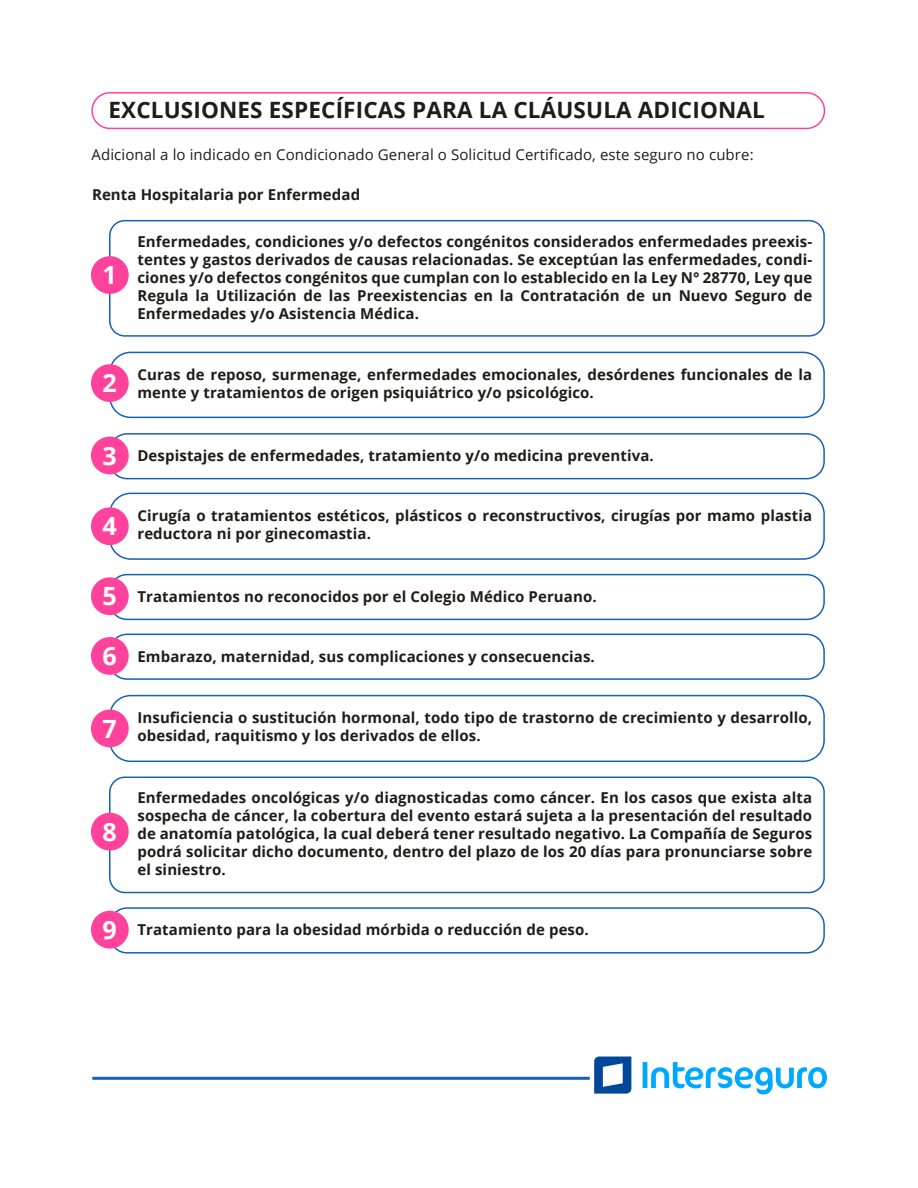
<style>
.page{position:relative;width:918px;height:1188px;background:#fff}
.page>*{position:absolute;margin:0;border:0;box-sizing:border-box;transform-origin:0 0}
.t1{font:700 25.2px "Open Sans";color:#fff}
.t2{font:700 22.5px "Open Sans";letter-spacing:.005em;color:#1d1d1b}
.t3{font:700 15px/18px "Open Sans";letter-spacing:.005em;color:#1d1d1b}
.t4{font:15px "Open Sans";letter-spacing:.005em;color:#1d1d1b}
.s1{font-size:25.2px;color:#fff}
</style>
<div class="page">
<svg style="left:91px;top:92px;width:734px;height:37px"></svg>
<svg style="left:594px;top:1057px;width:37px;height:37px"></svg>
<svg style="left:643px;top:1062px;width:184px;height:32px"></svg>
<hr style="left:92px;top:1077px;width:498px;height:3px;background:#1361b9">
<svg style="left:109px;top:220px;width:716px;height:117px"></svg>
<div style="left:91px;top:256px;width:38px;height:38px;background:#ff429b;border-radius:50%"></div>
<svg style="left:109px;top:777px;width:716px;height:116px"></svg>
<div style="left:91px;top:813px;width:38px;height:38px;background:#ff429b;border-radius:50%"></div>
<svg style="left:109px;top:352px;width:716px;height:66px"></svg>
<div style="left:91px;top:364px;width:38px;height:38px;background:#ff429b;border-radius:50%"></div>
<svg style="left:109px;top:433px;width:716px;height:46px"></svg>
<div style="left:91px;top:437px;width:38px;height:37px;background:#ff429b;border-radius:50%"></div>
<svg style="left:109px;top:574px;width:716px;height:46px"></svg>
<div style="left:91px;top:577px;width:38px;height:38px;background:#ff429b;border-radius:50%"></div>
<svg style="left:114px;top:634px;width:711px;height:46px"></svg>
<div style="left:91px;top:637px;width:38px;height:38px;background:#ff429b;border-radius:50%"></div>
<svg style="left:109px;top:907px;width:716px;height:47px"></svg>
<div style="left:91px;top:911px;width:38px;height:38px;background:#ff429b;border-radius:50%"></div>
<svg style="left:109px;top:493px;width:716px;height:67px"></svg>
<div style="left:91px;top:507px;width:38px;height:38px;background:#ff429b;border-radius:50%"></div>
<svg style="left:109px;top:695px;width:716px;height:67px"></svg>
<div style="left:91px;top:710px;width:38px;height:37px;background:#ff429b;border-radius:50%"></div>
<h2 class="t2" style="left:108px;top:94px;width:658px">EXCLUSIONES ESPECÍFICAS PARA LA CLÁUSULA ADICIONAL</h2>
<p class="t4" style="left:91px;top:144px;width:664px">Adicional a lo indicado en Condicionado General o Solicitud Certificado, este seguro no cubre:</p>
<p class="t3" style="left:92px;top:185px;width:270px">Renta Hospitalaria por Enfermedad</p>
<p class="t3" style="left:137px;top:232px;width:676px;text-align:justify">Enfermedades, condiciones y/o defectos congénitos considerados enfermedades preexis&shy;tentes y gastos derivados de causas relacionadas. Se exceptúan las enfermedades, condi&shy;ciones y/o defectos congénitos que cumplan con lo establecido en la Ley N° 28770, Ley que Regula la Utilización de las Preexistencias en la Contratación de un Nuevo Seguro de Enfermedades y/o Asistencia Médica.</p>
<h1 class="t1" style="left:102px;top:257px;width:16px">1</h1>
<p class="t3" style="left:102px;top:365px;width:711px;text-indent:35px">Curas de reposo, surmenage, enfermedades emocionales, desórdenes funcionales de la<br><sup>2</sup> mente y tratamientos de origen psiquiátrico y/o psicológico.</p>
<p class="t3" style="left:102px;top:446px;width:553px"><span class="s1">3</span> Despistajes de enfermedades, tratamiento y/o medicina preventiva.</p>
<p class="t3" style="left:102px;top:506px;width:711px;text-indent:35px">Cirugía o tratamientos estéticos, plásticos o reconstructivos, cirugías por mamo plastia<br><sup>4</sup> reductora ni por ginecomastia.</p>
<p class="t3" style="left:102px;top:587px;width:496px"><span class="s1">5</span> Tratamientos no reconocidos por el Colegio Médico Peruano.</p>
<p class="t3" style="left:102px;top:647px;width:494px"><span class="s1">6</span> Embarazo, maternidad, sus complicaciones y consecuencias.</p>
<p class="t3" style="left:102px;top:708px;width:711px;text-indent:35px">Insuficiencia o sustitución hormonal, todo tipo de trastorno de crecimiento y desarrollo,<br><sup>7</sup> obesidad, raquitismo y los derivados de ellos.</p>
<h1 class="t1" style="left:102px;top:814px;width:16px">8</h1>
<p class="t3" style="left:137px;top:788px;width:676px;text-align:justify">Enfermedades oncológicas y/o diagnosticadas como cáncer. En los casos que exista alta sospecha de cáncer, la cobertura del evento estará sujeta a la presentación del resultado de anatomía patológica, la cual deberá tener resultado negativo. La Compañía de Seguros podrá solicitar dicho documento, dentro del plazo de los 20 días para pronunciarse sobre el siniestro.</p>
<p class="t3" style="left:102px;top:921px;width:488px"><span class="s1">9</span> Tratamiento para la obesidad mórbida o reducción de peso.</p>
</div>
